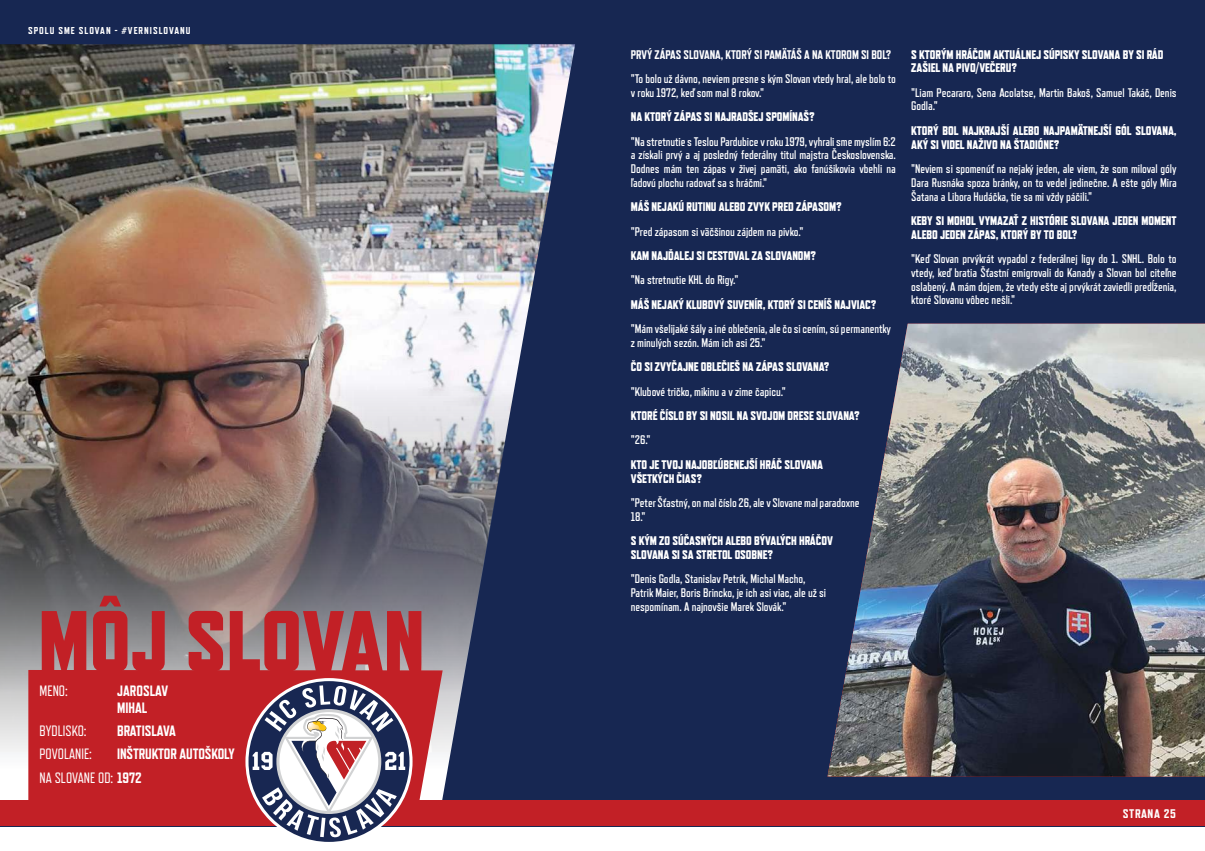
<style>
.page{position:relative;width:1205px;height:851px;background:#fff}
.page>*{position:absolute;margin:0;border:0;box-sizing:border-box;transform-origin:0 0}
.t1{font:800 86px "Refrigerator Deluxe";color:#c22026}
.t2{font:800 15px/16.2px "Refrigerator Deluxe";letter-spacing:-.01em;color:#fff;scale:.95 1}
.t3{font:15px "Refrigerator Deluxe";color:#fff;scale:.95 1}
.t4{font:700 12.5px/13.8px "Refrigerator Deluxe";letter-spacing:-.005em;color:#fff;scale:.95 1}
.t5{font:800 12.5px/13.8px "Refrigerator Deluxe";letter-spacing:-.005em;color:#fff;scale:.95 1}
.t6{font:800 12.5px "Refrigerator Deluxe";letter-spacing:-.005em;color:#fff;scale:.95 1}
.t7{font:800 12.5px "Refrigerator Deluxe";letter-spacing:.05em;color:#fff}
.t8{font:800 10px "Refrigerator Deluxe";letter-spacing:.1em;color:#fff}
.s1{font-weight:400}
</style>
<div class="page">
<div style="left:0;top:0;width:1205px;height:826px;background:#172752"></div>
<img style="left:0;top:44px;width:575px;height:14px">
<img style="left:0;top:58px;width:573px;height:742px">
<div style="left:28px;top:669px;width:415px;height:131px;background:#c22026"></div>
<img style="left:827px;top:323px;width:378px;height:453px">
<div style="left:602px;top:800px;width:603px;height:26px;background:#c22026"></div>
<div style="left:0;top:800px;width:603px;height:26px;background:#c22026"></div>
<svg style="left:245px;top:678px;width:167px;height:164px"></svg>
<p class="t8" style="left:28px;top:25px;width:164px">SPOLU SME SLOVAN - #VERNISLOVANU</p>
<h1 class="t1" style="left:38px;top:590px;width:388px">MÔJ SLOVAN</h1>
<p class="t3" style="left:40px;top:682px;width:31px">MENO:</p>
<p class="t2" style="left:117px;top:682px;width:55px">JAROSLAV<br>MIHAL</p>
<p class="t3" style="left:40px;top:722px;width:51px">BYDLISKO:</p>
<p class="t2" style="left:117px;top:722px;width:63px">BRATISLAVA</p>
<p class="t3" style="left:40px;top:745px;width:57px">POVOLANIE:</p>
<p class="t2" style="left:40px;top:742px;width:207px;line-height:23.4px;text-indent:78px">INŠTRUKTOR AUTOŠKOLY<br><span class="s1">NA SLOVANE OD:</span> 1972</p>
<p class="t6" style="left:631px;top:47px;width:276px">PRVÝ ZÁPAS SLOVANA, KTORÝ SI PAMÄTÁŠ A NA KTOROM SI BOL?</p>
<p class="t4" style="left:631px;top:72px;width:280px">"To bolo už dávno, neviem presne s kým Slovan vtedy hral, ale bolo to v roku 1972, keď som mal 8 rokov."</p>
<p class="t5" style="left:631px;top:110px;width:195px">NA KTORÝ ZÁPAS SI NAJRADŠEJ SPOMÍNAŠ?</p>
<p class="t4" style="left:631px;top:134px;width:281px;text-align:justify">"Na stretnutie s Teslou Pardubice v roku 1979, vyhrali sme myslím 6:2 a získali prvý a aj posledný federálny titul majstra Československa.<br>Dodnes mám ten zápas v živej pamäti, ako fanúšikovia vbehli na ľadovú plochu radovať sa s hráčmi."</p>
<p class="t5" style="left:631px;top:200px;width:224px">MÁŠ NEJAKÚ RUTINU ALEBO ZVYK PRED ZÁPASOM?</p>
<p class="t4" style="left:631px;top:224px;width:183px">"Pred zápasom si väčšinou zájdem na pivko."</p>
<p class="t5" style="left:631px;top:248px;width:197px">KAM NAJĎALEJ SI CESTOVAL ZA SLOVANOM?</p>
<p class="t4" style="left:631px;top:273px;width:115px">"Na stretnutie KHL do Rigy."</p>
<p class="t5" style="left:631px;top:297px;width:260px">MÁŠ NEJAKÝ KLUBOVÝ SUVENÍR, KTORÝ SI CENÍŠ NAJVIAC?</p>
<p class="t4" style="left:631px;top:322px;width:275px">"Mám všelijaké šály a iné oblečenia, ale čo si cením, sú permanentky z minulých sezón. Mám ich asi 25."</p>
<p class="t5" style="left:631px;top:360px;width:211px">ČO SI ZVYČAJNE OBLEČIEŠ NA ZÁPAS SLOVANA?</p>
<p class="t4" style="left:631px;top:384px;width:165px">"Klubové tričko, mikinu a v zime čapicu."</p>
<p class="t5" style="left:631px;top:408px;width:242px">KTORÉ ČÍSLO BY SI NOSIL NA SVOJOM DRESE SLOVANA?</p>
<p class="t4" style="left:631px;top:433px;width:22px">"26."</p>
<p class="t5" style="left:631px;top:457px;width:204px">KTO JE TVOJ NAJOBĽÚBENEJŠÍ HRÁČ SLOVANA<br>VŠETKÝCH ČIAS?</p>
<p class="t4" style="left:631px;top:496px;width:242px">"Peter Šťastný, on mal číslo 26, ale v Slovane mal paradoxne<br>18."</p>
<p class="t5" style="left:631px;top:533px;width:214px">S KÝM ZO SÚČASNÝCH ALEBO BÝVALÝCH HRÁČOV<br>SLOVANA SI SA STRETOL OSOBNE?</p>
<p class="t4" style="left:631px;top:572px;width:207px">"Denis Godla, Stanislav Petrík, Michal Macho,<br>Patrik Maier, Boris Brincko, je ich asi viac, ale už si nespomínam. A najnovšie Marek Slovák."</p>
<p class="t5" style="left:911px;top:47px;width:267px">S KTORÝM HRÁČOM AKTUÁLNEJ SÚPISKY SLOVANA BY SI RÁD<br>ZAŠIEL NA PIVO/VEČERU?</p>
<p class="t4" style="left:911px;top:85px;width:281px">"Liam Pecararo, Sena Acolatse, Martin Bakoš, Samuel Takáč, Denis<br>Godla."</p>
<p class="t5" style="left:911px;top:123px;width:281px">KTORÝ BOL NAJKRAJŠÍ ALEBO NAJPAMÄTNEJŠÍ GÓL SLOVANA,<br>AKÝ SI VIDEL NAŽIVO NA ŠTADIÓNE?</p>
<p class="t4" style="left:911px;top:162px;width:281px;text-align:justify">"Neviem si spomenúť na nejaký jeden, ale viem, že som miloval góly Dara Rusnáka spoza bránky, on to vedel jedinečne. A ešte góly Mira Šatana a Libora Hudáčka, tie sa mi vždy páčili."</p>
<p class="t5" style="left:911px;top:213px;width:281px">KEBY SI MOHOL VYMAZAŤ Z HISTÓRIE SLOVANA JEDEN MOMENT<br>ALEBO JEDEN ZÁPAS, KTORÝ BY TO BOL?</p>
<p class="t4" style="left:911px;top:252px;width:281px;text-align:justify">"Keď Slovan prvýkrát vypadol z federálnej ligy do 1. SNHL. Bolo to vtedy, keď bratia Šťastní emigrovali do Kanady a Slovan bol citeľne oslabený. A mám dojem, že vtedy ešte aj prvýkrát zaviedli predĺženia, ktoré Slovanu vôbec nešli."</p>
<p class="t7" style="left:1123px;top:806px;width:55px">STRANA 25</p>
</div>
